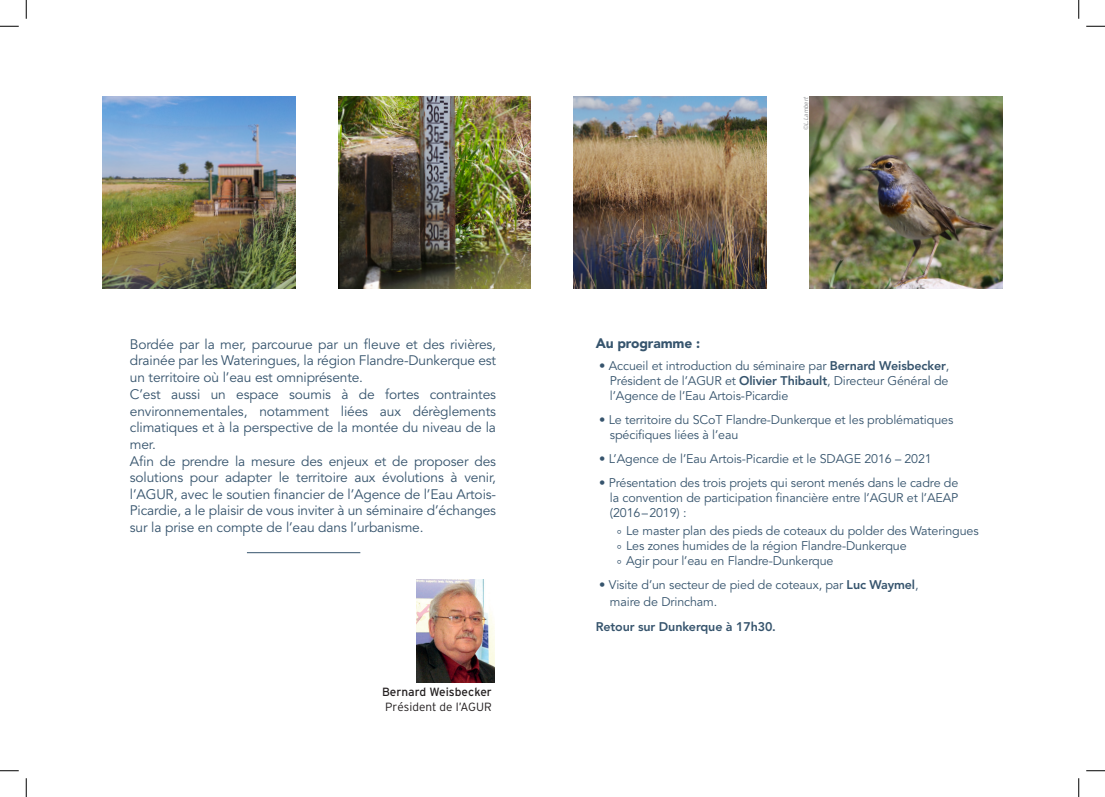
<style>
.page{position:relative;width:1105px;height:797px;background:#fff}
.page>*{position:absolute;margin:0;border:0;box-sizing:border-box;transform-origin:0 0}
.t1{font:13.75px/16.5px "Avenir LT Std";letter-spacing:-.01em;color:#36546d;text-align:justify}
.t2{font:900 13.75px "Avenir LT Std";letter-spacing:-.01em;color:#36546d}
.t3{font:12.5px/15px "Avenir LT Std";letter-spacing:-.01em;color:#36546d}
.t4{font:800 12.5px "Avenir LT Std";letter-spacing:-.01em;color:#36546d}
.t5{font:11.88px "Interstate";color:#231f20}
.t6{font:300 11.88px "Interstate";color:#231f20}
.t7{font:italic 300 6.25px "Interstate";color:#76787b}
.s1{font-weight:800}
</style>
<div class="page">
<img style="left:574px;top:96px;width:193px;height:193px">
<img style="left:102px;top:96px;width:193px;height:193px">
<img style="left:810px;top:96px;width:192px;height:193px">
<img style="left:338px;top:96px;width:193px;height:193px">
<hr style="left:247px;top:552px;width:113px;height:1px;background:#36546d">
<img style="left:416px;top:579px;width:78px;height:103px">
<svg style="left:0;top:25px;width:19px;height:2px"></svg>
<svg style="left:1086px;top:25px;width:19px;height:2px"></svg>
<svg style="left:0;top:770px;width:19px;height:1px"></svg>
<svg style="left:1086px;top:770px;width:19px;height:1px"></svg>
<svg style="left:25px;top:0;width:2px;height:19px"></svg>
<svg style="left:25px;top:778px;width:2px;height:19px"></svg>
<svg style="left:1078px;top:0;width:1px;height:19px"></svg>
<svg style="left:1078px;top:778px;width:1px;height:19px"></svg>
<p class="t1" style="left:130px;top:336px;width:368px">Bordée par la mer, parcourue par un fleuve et des rivières, drainée par les Wateringues, la région Flandre-Dunkerque est un territoire où l’eau est omniprésente.</p>
<p class="t1" style="left:130px;top:386px;width:368px">C’est aussi un espace soumis à de fortes contraintes environnementales, notamment liées aux dérèglements climatiques et à la perspective de la montée du niveau de la mer.</p>
<p class="t1" style="left:130px;top:453px;width:368px">Afin de prendre la mesure des enjeux et de proposer des solutions pour adapter le territoire aux évolutions à venir, l’AGUR, avec le soutien financier de l’Agence de l’Eau Artois-Picardie, a le plaisir de vous inviter à un séminaire d’échanges sur la prise en compte de l’eau dans l’urbanisme.</p>
<p class="t5" style="left:382px;top:685px;width:111px">Bernard Weisbecker</p>
<p class="t6" style="left:385px;top:699px;width:108px">Président de l’AGUR</p>
<p class="t7" style="left:802px;top:130px;width:36px;rotate:-90deg">©L.Lambert</p>
<p class="t2" style="left:596px;top:335px;width:106px">Au programme :</p>
<p class="t3" style="left:610px;top:358px;width:341px;text-align:justify;text-indent:-11px">• Accueil et introduction du séminaire par <span class="s1">Bernard Weisbecker</span>, Président de l’AGUR et <span class="s1">Olivier Thibault</span>, Directeur Général de l’Agence de l’Eau Artois-Picardie</p>
<p class="t3" style="left:610px;top:412px;width:345px;text-indent:-11px">• Le territoire du SCoT Flandre-Dunkerque et les problématiques spécifiques liées à l’eau</p>
<p class="t3" style="left:599px;top:451px;width:334px">• L’Agence de l’Eau Artois-Picardie et le SDAGE 2016 – 2021</p>
<p class="t3" style="left:610px;top:475px;width:350px;text-align:justify;text-indent:-11px">• Présentation des trois projets qui seront menés dans le cadre de la convention de participation financière entre l’AGUR et l’AEAP (2016–2019) :</p>
<p class="t3" style="left:617px;top:523px;width:363px">° Le master plan des pieds de coteaux du polder des Wateringues ° Les zones humides de la région Flandre-Dunkerque<br>° Agir pour l’eau en Flandre-Dunkerque</p>
<p class="t3" style="left:610px;top:577px;width:310px;line-height:16.5px;text-indent:-11px">• Visite d’un secteur de pied de coteaux, par <span class="s1">Luc Waymel</span>, maire de Drincham.</p>
<p class="t4" style="left:596px;top:619px;width:182px">Retour sur Dunkerque à 17h30.</p>
</div>
